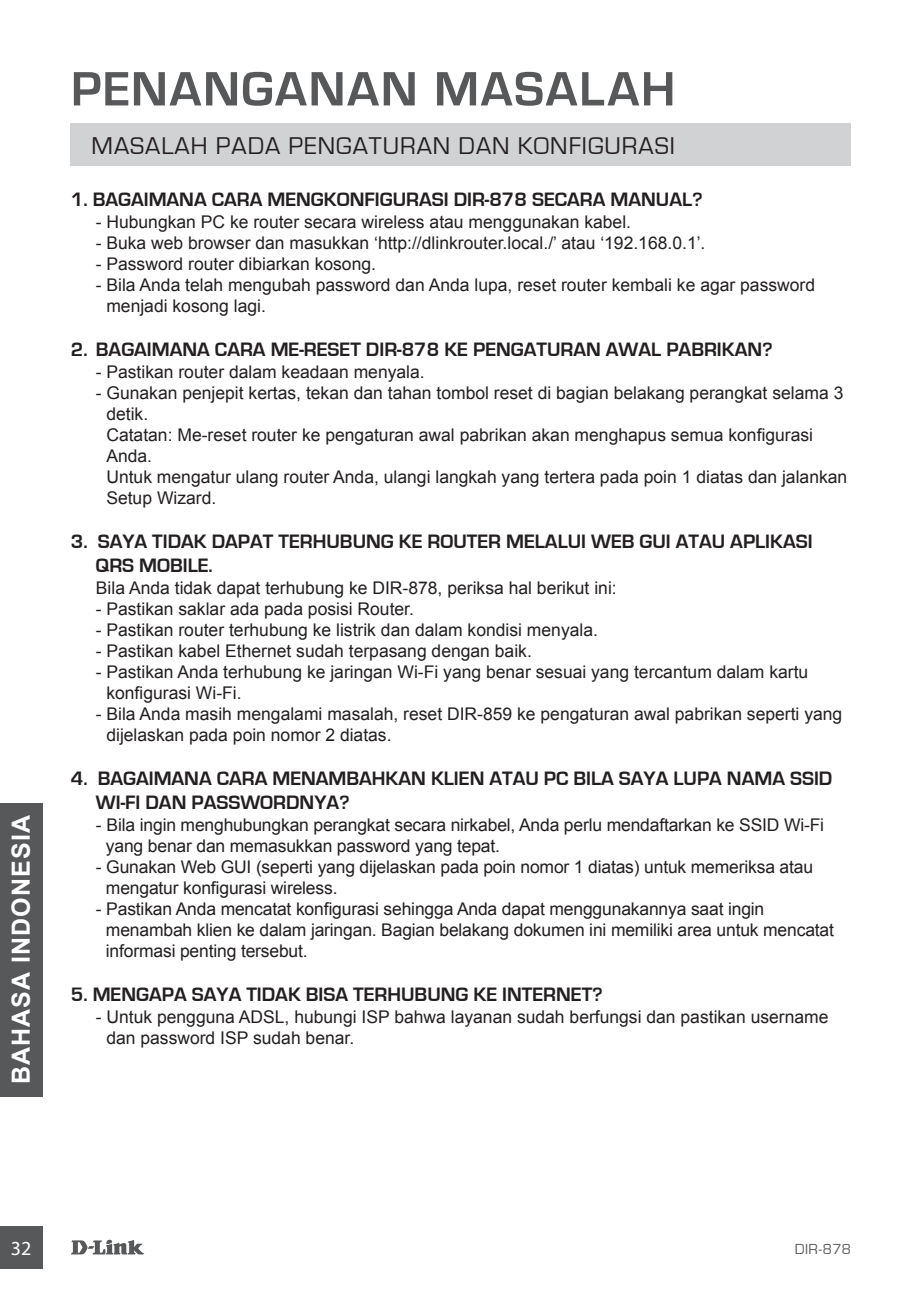
<style>
.page{position:relative;width:922px;height:1297px;background:#fff}
.page>*{position:absolute;margin:0;border:0;box-sizing:border-box;transform-origin:0 0}
.t1{font:700 50px "Eurostile";letter-spacing:.035em;color:#57585a}
.t2{font:25px "Eurostile";letter-spacing:.04em;color:#231f20}
.t3{font:700 25px "Arial";letter-spacing:.045em;color:#fff}
.t4{font:700 20px/24px "Eurostile";color:#231f20}
.t5{font:20px "Myriad Pro";color:#fff}
.t6{font:17.5px/21px "Arial";color:#231f20}
.t7{font:15px "Eurostile";letter-spacing:.025em;color:#57585a}
</style>
<div class="page">
<svg style="left:71px;top:1239px;width:73px;height:15px"></svg>
<div style="left:0;top:1226px;width:43px;height:43px;background:#57585a"></div>
<div style="left:0;top:803px;width:43px;height:293px;background:#57585a"></div>
<div style="left:71px;top:124px;width:779px;height:42px;background:#d1d2d4"></div>
<h2 class="t3" style="left:4px;top:1084px;width:271px;rotate:-90deg">BAHASA INDONESIA</h2>
<h1 class="t1" style="left:71px;top:62px;width:605px">PENANGANAN MASALAH</h1>
<h2 class="t2" style="left:92px;top:132px;width:584px">MASALAH PADA PENGATURAN DAN KONFIGURASI</h2>
<p class="t4" style="left:71px;top:187px;width:633px">1. BAGAIMANA CARA MENGKONFIGURASI DIR-878 SECARA MANUAL?</p>
<p class="t6" style="left:96px;top:211px;width:536px">- Hubungkan PC ke router secara wireless atau menggunakan kabel.</p>
<p class="t6" style="left:96px;top:232px;width:611px">- Buka web browser dan masukkan ‘http://dlinkrouter.local./’ atau ‘192.168.0.1’.</p>
<p class="t6" style="left:96px;top:253px;width:282px">- Password router dibiarkan kosong.</p>
<p class="t6" style="left:106px;top:274px;width:710px;text-indent:-11px">- Bila Anda telah mengubah password dan Anda lupa, reset router kembali ke agar password menjadi kosong lagi.</p>
<p class="t4" style="left:71px;top:337px;width:703px">2. BAGAIMANA CARA ME-RESET DIR-878 KE PENGATURAN AWAL PABRIKAN?</p>
<p class="t6" style="left:96px;top:361px;width:330px">- Pastikan router dalam keadaan menyala.</p>
<p class="t6" style="left:106px;top:382px;width:742px;text-indent:-11px">- Gunakan penjepit kertas, tekan dan tahan tombol reset di bagian belakang perangkat selama 3 detik.<br>Catatan: Me-reset router ke pengaturan awal pabrikan akan menghapus semua konfigurasi Anda.<br>Untuk mengatur ulang router Anda, ulangi langkah yang tertera pada poin 1 diatas dan jalankan Setup Wizard.</p>
<p class="t4" style="left:96px;top:529px;width:718px;text-indent:-25px">3. SAYA TIDAK DAPAT TERHUBUNG KE ROUTER MELALUI WEB GUI ATAU APLIKASI<br>QRS MOBILE.</p>
<p class="t6" style="left:96px;top:577px;width:522px">Bila Anda tidak dapat terhubung ke DIR-878, periksa hal berikut ini:</p>
<p class="t6" style="left:96px;top:598px;width:320px">- Pastikan saklar ada pada posisi Router.</p>
<p class="t6" style="left:96px;top:619px;width:503px">- Pastikan router terhubung ke listrik dan dalam kondisi menyala.</p>
<p class="t6" style="left:96px;top:640px;width:437px">- Pastikan kabel Ethernet sudah terpasang dengan baik.</p>
<p class="t6" style="left:106px;top:661px;width:703px;text-indent:-11px">- Pastikan Anda terhubung ke jaringan Wi-Fi yang benar sesuai yang tercantum dalam kartu konfigurasi Wi-Fi.</p>
<p class="t6" style="left:106px;top:703px;width:737px;text-indent:-11px">- Bila Anda masih mengalami masalah, reset DIR-859 ke pengaturan awal pabrikan seperti yang dijelaskan pada poin nomor 2 diatas.</p>
<p class="t4" style="left:96px;top:766px;width:737px;text-indent:-25px">4. BAGAIMANA CARA MENAMBAHKAN KLIEN ATAU PC BILA SAYA LUPA NAMA SSID<br>WI-FI DAN PASSWORDNYA?</p>
<p class="t6" style="left:106px;top:814px;width:719px;text-indent:-10px">- Bila ingin menghubungkan perangkat secara nirkabel, Anda perlu mendaftarkan ke SSID Wi-Fi yang benar dan memasukkan password yang tepat.</p>
<p class="t6" style="left:106px;top:856px;width:708px;text-indent:-10px">- Gunakan Web GUI (seperti yang dijelaskan pada poin nomor 1 diatas) untuk memeriksa atau mengatur konfigurasi wireless.</p>
<p class="t6" style="left:106px;top:898px;width:729px;text-indent:-10px">- Pastikan Anda mencatat konfigurasi sehingga Anda dapat menggunakannya saat ingin menambah klien ke dalam jaringan. Bagian belakang dokumen ini memiliki area untuk mencatat informasi penting tersebut.</p>
<p class="t4" style="left:71px;top:982px;width:533px">5. MENGAPA SAYA TIDAK BISA TERHUBUNG KE INTERNET?</p>
<p class="t6" style="left:106px;top:1006px;width:723px;text-indent:-11px">- Untuk pengguna ADSL, hubungi ISP bahwa layanan sudah berfungsi dan pastikan username dan password ISP sudah benar.</p>
<p class="t5" style="left:11px;top:1235px;width:22px">32</p>
<p class="t7" style="left:794px;top:1241px;width:58px">DIR-878</p>
</div>
